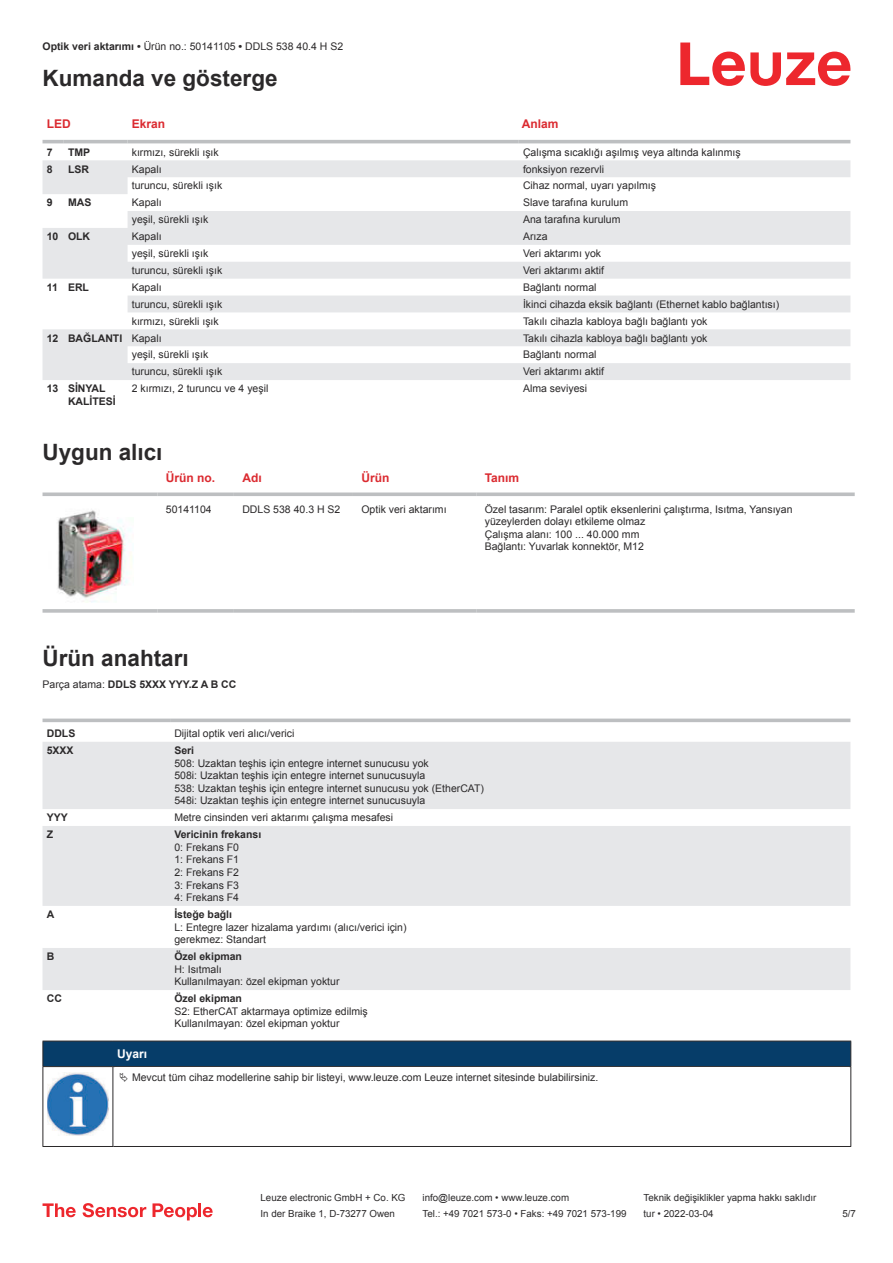
<style>
.page{position:relative;width:893px;height:1263px;background:#fff}
.page>*{position:absolute;margin:0;border:0;box-sizing:border-box;transform-origin:0 0}
.t1{font:700 22.5px "Arial";color:#2b292a}
.t2{font:700 12px "Arial";color:#db2a30}
.t3{font:700 12px "Arial";color:#fff}
.t4{font:10.5px/12.6px "Arial";color:#2b292a}
.t5{font:700 10.5px/12.6px "Arial";color:#2b292a}
.t6{font:9.75px "Arial";color:#2b292a}
.s1{font-weight:700}
.s2{font-weight:400}
</style>
<div class="page">
<svg style="left:680px;top:43px;width:170px;height:43px"></svg>
<svg style="left:43px;top:160px;width:807px;height:220px;fill:#e6e7e9"></svg>
<hr style="left:43px;top:140px;width:21px;height:3px;background:#bdbfc1">
<hr style="left:64px;top:140px;width:64px;height:3px;background:#bdbfc1">
<hr style="left:128px;top:140px;width:391px;height:3px;background:#bdbfc1">
<hr style="left:519px;top:140px;width:331px;height:3px;background:#bdbfc1">
<svg style="left:43px;top:492px;width:114px;height:4px"></svg>
<svg style="left:157px;top:492px;width:77px;height:4px"></svg>
<svg style="left:234px;top:492px;width:119px;height:4px"></svg>
<svg style="left:353px;top:492px;width:123px;height:4px"></svg>
<svg style="left:476px;top:492px;width:379px;height:4px;background:#c5c7c8"></svg>
<svg style="left:43px;top:609px;width:114px;height:4px"></svg>
<svg style="left:157px;top:609px;width:77px;height:4px"></svg>
<svg style="left:234px;top:609px;width:119px;height:4px"></svg>
<svg style="left:353px;top:609px;width:123px;height:4px"></svg>
<svg style="left:476px;top:609px;width:379px;height:4px;background:#c3c5c7"></svg>
<img style="left:57px;top:510px;width:75px;height:92px">
<svg style="left:43px;top:742px;width:807px;height:248px;fill:#e6e7e9"></svg>
<svg style="left:43px;top:718px;width:127px;height:4px"></svg>
<svg style="left:170px;top:718px;width:680px;height:4px;background:#c6c8ca"></svg>
<svg style="left:43px;top:1203px;width:33px;height:14px"></svg>
<svg style="left:83px;top:1203px;width:63px;height:14px"></svg>
<svg style="left:153px;top:1203px;width:44px;height:17px"></svg>
<hr style="left:198px;top:1203px;width:3px;height:14px;background:#ed272d">
<svg style="left:203px;top:1207px;width:10px;height:10px"></svg>
<hr style="left:43px;top:1066px;width:70px;height:1px;background:#2b292a">
<div style="left:43px;top:1041px;width:808px;height:25px;background:#063d69"></div>
<hr style="left:113px;top:1066px;width:738px;height:1px;background:#2b292a">
<hr style="left:43px;top:1067px;width:1px;height:75px;background:#2b292a">
<hr style="left:113px;top:1067px;width:1px;height:75px;background:#2b292a">
<hr style="left:850px;top:1067px;width:1px;height:75px;background:#2b292a">
<hr style="left:43px;top:1146px;width:70px;height:1px;background:#2b292a">
<hr style="left:113px;top:1146px;width:738px;height:1px;background:#2b292a">
<img style="left:47px;top:1073px;width:61px;height:63px">
<p class="t4" style="left:43px;top:41px;width:302px"><span class="s1">Optik veri aktarımı •</span> Ürün no.: 50141105 <span class="s1">•</span> DDLS 538 40.4 H S2</p>
<h1 class="t1" style="left:43px;top:63px;width:237px">Kumanda ve gösterge</h1>
<p class="t2" style="left:47px;top:119px;width:25px">LED</p>
<p class="t2" style="left:132px;top:119px;width:35px">Ekran</p>
<p class="t2" style="left:522px;top:115px;width:38px">Anlam</p>
<p class="t5" style="left:47px;top:147px;width:7px">7</p>
<p class="t5" style="left:68px;top:147px;width:24px">TMP</p>
<p class="t4" style="left:132px;top:146px;width:88px">kırmızı, sürekli ışık</p>
<p class="t4" style="left:523px;top:146px;width:219px">Çalışma sıcaklığı aşılmış veya altında kalınmış</p>
<p class="t5" style="left:47px;top:163px;width:7px">8</p>
<p class="t5" style="left:68px;top:163px;width:23px">LSR</p>
<p class="t4" style="left:132px;top:162px;width:31px">Kapalı</p>
<p class="t4" style="left:523px;top:162px;width:83px">fonksiyon rezervli</p>
<p class="t4" style="left:132px;top:179px;width:92px">turuncu, sürekli ışık</p>
<p class="t4" style="left:523px;top:179px;width:135px">Cihaz normal, uyarı yapılmış</p>
<p class="t5" style="left:47px;top:197px;width:7px">9</p>
<p class="t5" style="left:68px;top:197px;width:25px">MAS</p>
<p class="t4" style="left:132px;top:196px;width:31px">Kapalı</p>
<p class="t4" style="left:523px;top:196px;width:107px">Slave tarafına kurulum</p>
<p class="t4" style="left:132px;top:213px;width:78px">yeşil, sürekli ışık</p>
<p class="t4" style="left:523px;top:213px;width:99px">Ana tarafına kurulum</p>
<p class="t5" style="left:47px;top:230px;width:45px">10 OLK</p>
<p class="t4" style="left:132px;top:230px;width:31px">Kapalı</p>
<p class="t4" style="left:523px;top:230px;width:26px">Arıza</p>
<p class="t4" style="left:132px;top:247px;width:78px">yeşil, sürekli ışık</p>
<p class="t4" style="left:523px;top:247px;width:80px">Veri aktarımı yok</p>
<p class="t4" style="left:132px;top:264px;width:92px">turuncu, sürekli ışık</p>
<p class="t4" style="left:523px;top:264px;width:83px">Veri aktarımı aktif</p>
<p class="t5" style="left:47px;top:281px;width:44px">11 ERL</p>
<p class="t4" style="left:132px;top:281px;width:31px">Kapalı</p>
<p class="t4" style="left:523px;top:281px;width:75px">Bağlantı normal</p>
<p class="t4" style="left:132px;top:298px;width:92px">turuncu, sürekli ışık</p>
<p class="t4" style="left:523px;top:298px;width:258px">İkinci cihazda eksik bağlantı (Ethernet kablo bağlantısı)</p>
<p class="t4" style="left:132px;top:315px;width:88px">kırmızı, sürekli ışık</p>
<p class="t4" style="left:523px;top:315px;width:186px">Takılı cihazla kabloya bağlı bağlantı yok</p>
<p class="t5" style="left:47px;top:332px;width:116px">12 BAĞLANTI <span class="s2">Kapalı</span></p>
<p class="t4" style="left:523px;top:331px;width:186px">Takılı cihazla kabloya bağlı bağlantı yok</p>
<p class="t4" style="left:132px;top:348px;width:78px">yeşil, sürekli ışık</p>
<p class="t4" style="left:523px;top:348px;width:75px">Bağlantı normal</p>
<p class="t4" style="left:132px;top:365px;width:92px">turuncu, sürekli ışık</p>
<p class="t4" style="left:523px;top:365px;width:83px">Veri aktarımı aktif</p>
<p class="t5" style="left:68px;top:382px;width:49px;text-indent:-21px">13 SİNYAL<br>KALİTESİ</p>
<p class="t4" style="left:132px;top:382px;width:138px">2 kırmızı, 2 turuncu ve 4 yeşil</p>
<p class="t4" style="left:523px;top:382px;width:66px">Alma seviyesi</p>
<h1 class="t1" style="left:43px;top:436px;width:122px">Uygun alıcı</h1>
<p class="t2" style="left:166px;top:473px;width:51px">Ürün no.</p>
<p class="t2" style="left:242px;top:469px;width:21px">Adı</p>
<p class="t2" style="left:361px;top:473px;width:29px">Ürün</p>
<p class="t2" style="left:485px;top:469px;width:36px">Tanım</p>
<p class="t4" style="left:166px;top:503px;width:47px">50141104</p>
<p class="t4" style="left:242px;top:503px;width:100px">DDLS 538 40.3 H S2</p>
<p class="t4" style="left:361px;top:502px;width:87px">Optik veri aktarımı</p>
<p class="t4" style="left:485px;top:502px;width:309px">Özel tasarım: Paralel optik eksenlerini çalıştırma, Isıtma, Yansıyan yüzeylerden dolayı etkileme olmaz<br>Çalışma alanı: 100 ... 40.000 mm<br>Bağlantı: Yuvarlak konnektör, M12</p>
<h1 class="t1" style="left:43px;top:642px;width:148px">Ürün anahtarı</h1>
<p class="t5" style="left:43px;top:678px;width:195px"><span class="s2">Parça atama:</span> DDLS 5XXX YYY.Z A B CC</p>
<p class="t5" style="left:47px;top:728px;width:30px">DDLS</p>
<p class="t4" style="left:174px;top:727px;width:122px">Dijital optik veri alıcı/verici</p>
<p class="t5" style="left:47px;top:745px;width:28px">5XXX</p>
<p class="t5" style="left:174px;top:745px;width:21px">Seri</p>
<p class="t4" style="left:174px;top:756px;width:311px">508: Uzaktan teşhis için entegre internet sunucusu yok<br>508i: Uzaktan teşhis için entegre internet sunucusuyla<br>538: Uzaktan teşhis için entegre internet sunucusu yok (EtherCAT)<br>548i: Uzaktan teşhis için entegre internet sunucusuyla</p>
<p class="t5" style="left:47px;top:811px;width:23px">YYY</p>
<p class="t4" style="left:174px;top:811px;width:220px">Metre cinsinden veri aktarımı çalışma mesafesi</p>
<p class="t5" style="left:47px;top:828px;width:8px">Z</p>
<p class="t5" style="left:174px;top:828px;width:88px">Vericinin frekansı</p>
<p class="t4" style="left:174px;top:841px;width:66px;text-align:justify">0: Frekans F0<br>1: Frekans F1<br>2: Frekans F2<br>3: Frekans F3<br>4: Frekans F4</p>
<p class="t5" style="left:47px;top:909px;width:9px">A</p>
<p class="t5" style="left:174px;top:908px;width:59px">İsteğe bağlı</p>
<p class="t4" style="left:174px;top:921px;width:234px">L: Entegre lazer hizalama yardımı (alıcı/verici için) gerekmez: Standart</p>
<p class="t5" style="left:47px;top:951px;width:9px">B</p>
<p class="t5" style="left:174px;top:950px;width:69px">Özel ekipman</p>
<p class="t4" style="left:174px;top:963px;width:167px">H: Isıtmalı<br>Kullanılmayan: özel ekipman yoktur</p>
<p class="t5" style="left:47px;top:993px;width:17px">CC</p>
<p class="t5" style="left:174px;top:992px;width:69px">Özel ekipman</p>
<p class="t4" style="left:174px;top:1005px;width:195px">S2: EtherCAT aktarmaya optimize edilmiş<br>Kullanılmayan: özel ekipman yoktur</p>
<p class="t3" style="left:117px;top:1045px;width:32px">Uyarı</p>
<p class="t4" style="left:132px;top:1071px;width:468px">Mevcut tüm cihaz modellerine sahip bir listeyi, www.leuze.com Leuze internet sitesinde bulabilirsiniz.</p>
<p class="t6" style="left:261px;top:1191px;width:146px">Leuze electronic GmbH + Co. KG</p>
<p class="t6" style="left:423px;top:1191px;width:148px">info@leuze.com • www.leuze.com</p>
<p class="t6" style="left:644px;top:1191px;width:174px">Teknik değişiklikler yapma hakkı saklıdır</p>
<p class="t6" style="left:261px;top:1207px;width:136px">In der Braike 1, D-73277 Owen</p>
<p class="t6" style="left:423px;top:1207px;width:205px">Tel.: +49 7021 573-0 • Faks: +49 7021 573-199</p>
<p class="t6" style="left:644px;top:1207px;width:72px">tur • 2022-03-04</p>
<p class="t6" style="left:842px;top:1210px;width:15px">5 /7</p>
</div>
